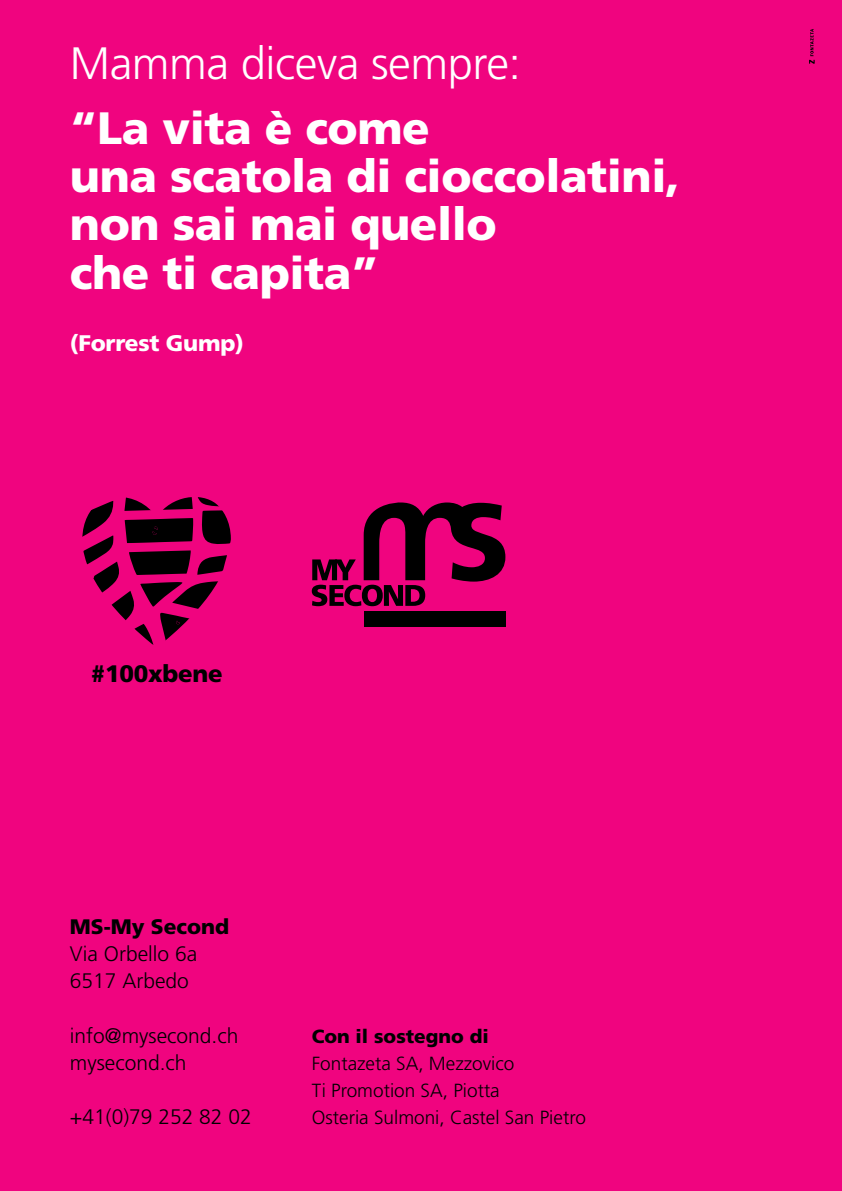
<style>
.page{position:relative;width:842px;height:1191px;background:#f0047f}
.page>*{position:absolute;margin:0;border:0;box-sizing:border-box;transform-origin:0 0}
.t1{font:900 45.4px/48.4px "Frutiger LT";letter-spacing:-.01em;color:#fff}
.t2{font:300 45.4px "Frutiger LT";letter-spacing:-.01em;color:#fff}
.t3{font:900 23.8px "Frutiger LT";letter-spacing:-.01em;color:#000}
.t4{font:900 22.6px "Frutiger LT";letter-spacing:-.01em;color:#fff}
.t5{font:300 21px/27px "Frutiger LT";color:#000}
.t6{font:900 21px "Frutiger LT";color:#000}
.t7{font:300 19px/27px "Frutiger LT";color:#000}
.t8{font:900 19px "Frutiger LT";color:#000}
</style>
<div class="page">
<svg style="left:312px;top:502px;width:193px;height:104px"></svg>
<div style="left:364px;top:612px;width:141px;height:15px;background:#000"></div>
<svg style="left:809px;top:29px;width:6px;height:35px"></svg>
<svg style="left:82px;top:497px;width:149px;height:148px"></svg>
<h1 class="t2" style="left:70px;top:37px;width:453px">Mamma diceva sempre:</h1>
<h1 class="t1" style="left:70px;top:103px;width:611px">“La vita è come<br>una scatola di cioccolatini, non sai mai quello<br>che ti capita”</h1>
<p class="t4" style="left:70px;top:329px;width:176px">(Forrest Gump)</p>
<p class="t3" style="left:91px;top:659px;width:134px">#100xbene</p>
<p class="t6" style="left:70px;top:914px;width:161px">MS-My Second</p>
<p class="t5" style="left:70px;top:941px;width:129px">Via Orbello 6a<br>6517 Arbedo</p>
<p class="t5" style="left:70px;top:1022px;width:170px">info@mysecond.ch mysecond.ch</p>
<p class="t5" style="left:70px;top:1103px;width:183px">+41(0)79 252 82 02</p>
<p class="t8" style="left:312px;top:1024px;width:179px">Con il sostegno di</p>
<p class="t7" style="left:312px;top:1049px;width:276px">Fontazeta SA, Mezzovico<br>Ti Promotion SA, Piotta<br>Osteria Sulmoni, Castel San Pietro</p>
</div>
